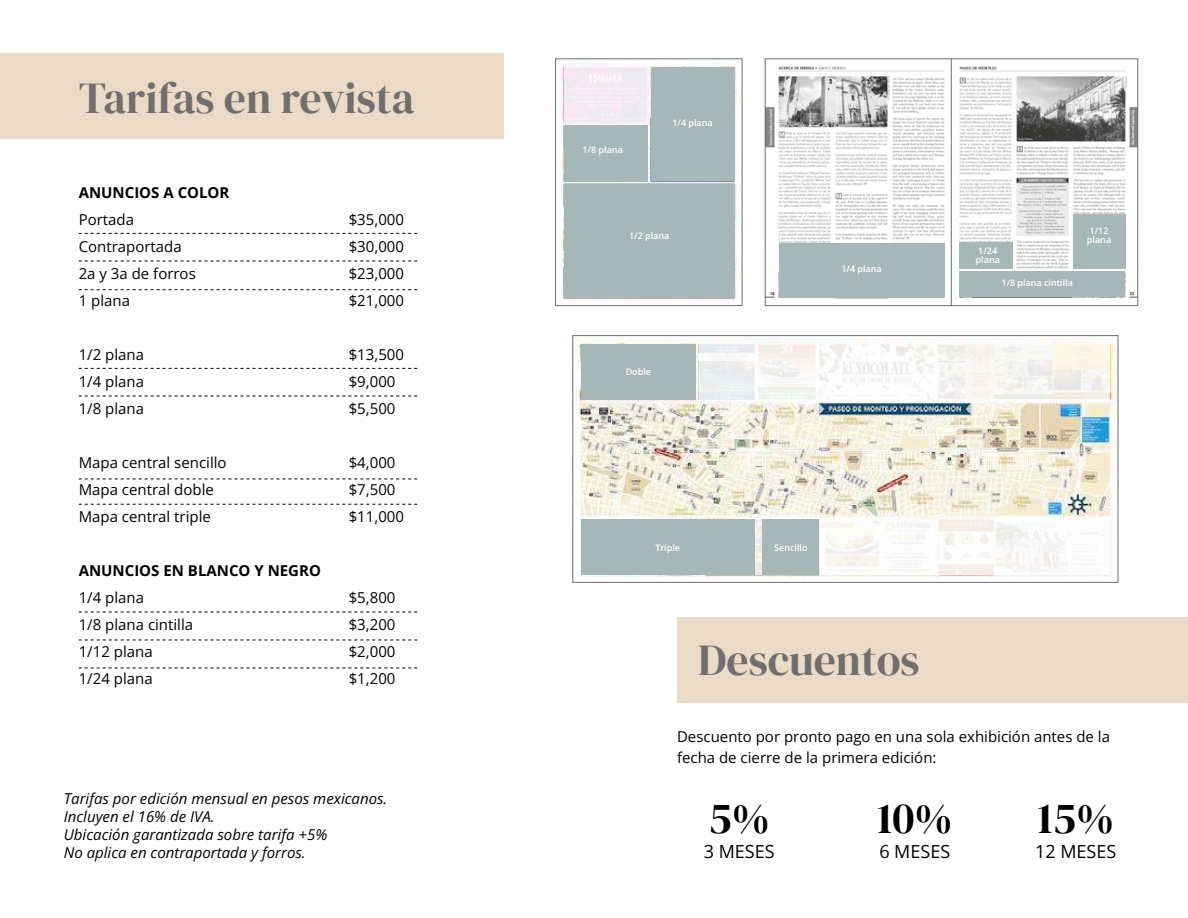
<style>
.page{position:relative;width:1188px;height:918px;background:#fff}
.page>*{position:absolute;margin:0;border:0;box-sizing:border-box;transform-origin:0 0}
.t1{font:43.65px "DM Serif Display";color:#706f6f}
.t2{font:43.65px "DM Serif Display";color:#000}
.t3{font:18px "Open Sans";color:#000}
.t4{font:15px/21px "Open Sans";color:#000}
.t5{font:italic 15px/18px "Open Sans";color:#000}
.t6{font:700 15px "Open Sans";color:#000}
.t7{font:600 9px/9px "Open Sans";color:#fff}
</style>
<div class="page">
<div style="left:0;top:53px;width:504px;height:85px;background:#ebdac5"></div>
<svg style="left:79px;top:233px;width:338px;height:1px"></svg>
<svg style="left:79px;top:261px;width:338px;height:1px"></svg>
<svg style="left:79px;top:289px;width:338px;height:1px"></svg>
<svg style="left:79px;top:479px;width:338px;height:1px"></svg>
<svg style="left:79px;top:368px;width:338px;height:1px"></svg>
<svg style="left:79px;top:396px;width:338px;height:1px"></svg>
<svg style="left:79px;top:504px;width:338px;height:1px"></svg>
<svg style="left:79px;top:640px;width:338px;height:1px"></svg>
<svg style="left:79px;top:668px;width:338px;height:1px"></svg>
<svg style="left:79px;top:612px;width:338px;height:1px"></svg>
<img style="left:574px;top:337px;width:542px;height:241px">
<div style="left:572px;top:335px;width:546px;height:248px;border:1px solid #706f6f"></div>
<img style="left:557px;top:60px;width:183px;height:241px">
<div style="left:555px;top:58px;width:187px;height:248px;border:1px solid #706f6f"></div>
<img style="left:767px;top:66px;width:369px;height:233px">
<div style="left:765px;top:58px;width:187px;height:248px;border:1px solid #706f6f"></div>
<div style="left:951px;top:58px;width:187px;height:248px;border:1px solid #706f6f"></div>
<svg style="left:754px;top:519px;width:356px;height:56px"></svg>
<div style="left:960px;top:271px;width:165px;height:26px;background:#a6b7b7"></div>
<div style="left:779px;top:243px;width:165px;height:55px;background:#a6b7b7"></div>
<div style="left:564px;top:184px;width:171px;height:114px;background:#a6b7b7"></div>
<div style="left:651px;top:67px;width:84px;height:114px;background:#a6b7b7"></div>
<div style="left:564px;top:125px;width:84px;height:56px;background:#a6b7b7"></div>
<div style="left:1073px;top:214px;width:52px;height:55px;background:#a6b7b7"></div>
<div style="left:960px;top:242px;width:53px;height:27px;background:#a6b7b7"></div>
<div style="left:581px;top:344px;width:115px;height:56px;background:#a6b7b7"></div>
<div style="left:699px;top:344px;width:410px;height:57px;background:linear-gradient(to right,#f3f4f6,#f7f4ee)"></div>
<div style="left:763px;top:519px;width:56px;height:56px;background:#a6b7b7"></div>
<div style="left:564px;top:67px;width:84px;height:56px;background:#f2eaf1"></div>
<div style="left:581px;top:519px;width:173px;height:56px;background:#a6b7b7"></div>
<div style="left:677px;top:618px;width:511px;height:85px;background:#ebdac5"></div>
<h1 class="t1" style="left:79px;top:73px;width:337px">Tarifas en revista</h1>
<p class="t6" style="left:79px;top:183px;width:152px">ANUNCIOS A COLOR</p>
<p class="t4" style="left:79px;top:209px;width:57px">Portada</p>
<p class="t4" style="left:349px;top:209px;width:57px">$35,000</p>
<p class="t4" style="left:79px;top:236px;width:105px">Contraportada</p>
<p class="t4" style="left:349px;top:236px;width:57px">$30,000</p>
<p class="t4" style="left:79px;top:263px;width:119px">2a y 3a de forros</p>
<p class="t4" style="left:349px;top:263px;width:57px">$23,000</p>
<p class="t4" style="left:79px;top:290px;width:53px">1 plana</p>
<p class="t4" style="left:349px;top:290px;width:57px">$21,000</p>
<p class="t4" style="left:79px;top:344px;width:67px">1/2 plana</p>
<p class="t4" style="left:349px;top:344px;width:57px">$13,500</p>
<p class="t4" style="left:79px;top:371px;width:67px">1/4 plana</p>
<p class="t4" style="left:349px;top:371px;width:48px">$9,000</p>
<p class="t4" style="left:79px;top:398px;width:67px">1/8 plana</p>
<p class="t4" style="left:349px;top:398px;width:48px">$5,500</p>
<p class="t4" style="left:79px;top:452px;width:149px">Mapa central sencillo</p>
<p class="t4" style="left:349px;top:452px;width:48px">$4,000</p>
<p class="t4" style="left:79px;top:479px;width:137px">Mapa central doble</p>
<p class="t4" style="left:349px;top:479px;width:48px">$7,500</p>
<p class="t4" style="left:79px;top:506px;width:134px">Mapa central triple</p>
<p class="t4" style="left:349px;top:506px;width:57px">$11,000</p>
<p class="t6" style="left:79px;top:561px;width:244px">ANUNCIOS EN BLANCO Y NEGRO</p>
<p class="t4" style="left:79px;top:587px;width:67px">1/4 plana</p>
<p class="t4" style="left:349px;top:587px;width:48px">$5,800</p>
<p class="t4" style="left:79px;top:614px;width:116px">1/8 plana cintilla</p>
<p class="t4" style="left:349px;top:614px;width:48px">$3,200</p>
<p class="t4" style="left:79px;top:641px;width:75px">1/12 plana</p>
<p class="t4" style="left:349px;top:641px;width:48px">$2,000</p>
<p class="t4" style="left:79px;top:668px;width:75px">1/24 plana</p>
<p class="t4" style="left:349px;top:668px;width:48px">$1,200</p>
<p class="t5" style="left:64px;top:789px;width:325px">Tarifas por edición mensual en pesos mexicanos.<br>Incluyen el 16% de IVA.<br>Ubicación garantizada sobre tarifa +5%<br>No aplica en contraportada y forros.</p>
<p class="t7" style="left:582px;top:145px;width:42px">1/8 plana</p>
<p class="t7" style="left:672px;top:118px;width:42px">1/4 plana</p>
<p class="t7" style="left:629px;top:231px;width:42px">1/2 plana</p>
<p class="t7" style="left:626px;top:367px;width:27px">Doble</p>
<p class="t7" style="left:841px;top:264px;width:42px">1/4 plana</p>
<p class="t7" style="left:976px;top:246px;width:26px">1/24 plana</p>
<p class="t7" style="left:1002px;top:278px;width:73px">1/8 plana cintilla</p>
<p class="t7" style="left:1087px;top:226px;width:26px">1/12 plana</p>
<p class="t7" style="left:655px;top:543px;width:26px">Triple</p>
<p class="t7" style="left:774px;top:543px;width:35px">Sencillo</p>
<h1 class="t1" style="left:698px;top:635px;width:223px">Descuentos</h1>
<p class="t4" style="left:677px;top:726px;width:435px">Descuento por pronto pago en una sola exhibición antes de la fecha de cierre de la primera edición:</p>
<h1 class="t2" style="left:709px;top:793px;width:63px">5%</h1>
<h1 class="t2" style="left:877px;top:793px;width:77px">10%</h1>
<h1 class="t2" style="left:1037px;top:793px;width:78px">15%</h1>
<p class="t3" style="left:704px;top:839px;width:72px">3 MESES</p>
<p class="t3" style="left:879px;top:839px;width:72px">6 MESES</p>
<p class="t3" style="left:1035px;top:839px;width:83px">12 MESES</p>
</div>
